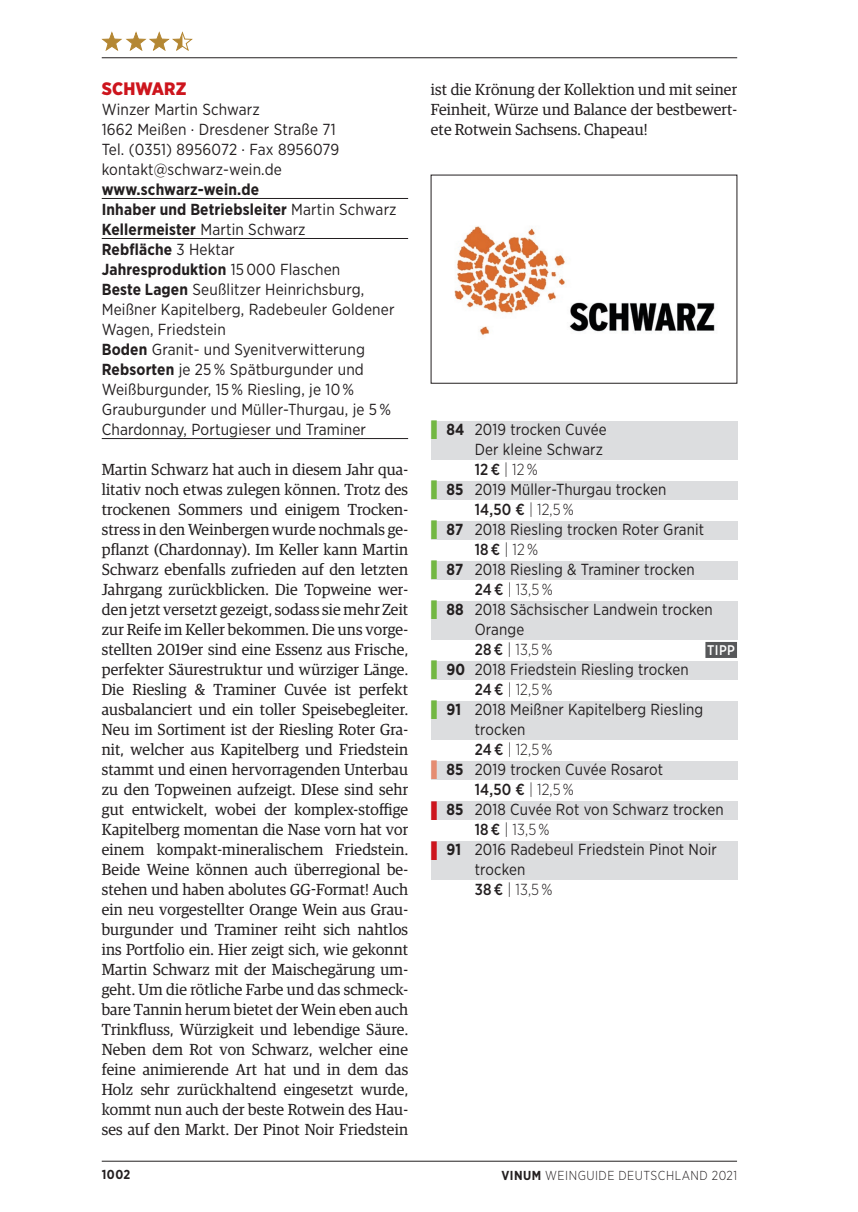
<style>
.page{position:relative;width:858px;height:1212px;background:#fff}
.page>*{position:absolute;margin:0;border:0;box-sizing:border-box;transform-origin:0 0}
.t1{font:900 18px "Gotham Narrow";letter-spacing:.01em;color:#cd151d}
.t2{font:16px/20px "Guardian Egyp";letter-spacing:.01em;color:#231f20;text-align:justify}
.t3{font:16px/20px "Gotham Narrow";letter-spacing:.01em;color:#231f20}
.t4{font:16px "Gotham Narrow";letter-spacing:.01em;color:#231f20;scale:.96 1}
.t5{font:300 16px "Gotham Narrow";letter-spacing:.01em;color:#231f20;scale:.95 1}
.t6{font:500 16px "Gotham Narrow";letter-spacing:.01em;color:#231f20;scale:.95 1}
.t7{font:500 14px "Gotham Narrow";color:#fff;scale:.95 1}
.t8{font:300 13px "Gotham Narrow";letter-spacing:.04em;color:#231f20;scale:.96 1}
.t9{font:700 13px "Gotham Narrow";color:#231f20;scale:.96 1}
.s1{font-weight:700}
.s2{color:#73b743}
.s3{font-weight:500}
.s4{font-weight:300}
.s5{color:#e58c71}
.s6{color:#cd151d}
</style>
<div class="page">
<hr style="left:102px;top:1160px;width:634px;height:1px;background:#231f20">
<hr style="left:102px;top:198px;width:306px;height:1px;background:#231f20">
<hr style="left:102px;top:238px;width:306px;height:1px;background:#231f20">
<hr style="left:102px;top:438px;width:306px;height:1px;background:#231f20">
<div style="left:430px;top:421px;width:307px;height:38px;background:#dcdddf"></div>
<div style="left:430px;top:481px;width:307px;height:18px;background:#dcdddf"></div>
<div style="left:430px;top:521px;width:307px;height:18px;background:#dcdddf"></div>
<div style="left:430px;top:561px;width:307px;height:18px;background:#dcdddf"></div>
<div style="left:430px;top:601px;width:307px;height:38px;background:#dcdddf"></div>
<div style="left:705px;top:642px;width:31px;height:16px;background:#57585a"></div>
<div style="left:430px;top:661px;width:307px;height:18px;background:#dcdddf"></div>
<div style="left:430px;top:701px;width:307px;height:38px;background:#dcdddf"></div>
<div style="left:430px;top:761px;width:307px;height:18px;background:#dcdddf"></div>
<div style="left:430px;top:801px;width:307px;height:18px;background:#dcdddf"></div>
<div style="left:430px;top:841px;width:307px;height:38px;background:#dcdddf"></div>
<svg style="left:102px;top:32px;width:90px;height:19px"></svg>
<svg style="left:430px;top:175px;width:307px;height:209px"></svg>
<hr style="left:102px;top:57px;width:635px;height:1px;background:#231f20">
<hr style="left:827px;top:0;width:30px;height:1px;background:#000">
<hr style="left:827px;top:1211px;width:30px;height:1px;background:#000">
<p class="t1" style="left:102px;top:77px;width:86px">SCHWARZ</p>
<p class="t3" style="left:102px;top:99px;width:239px">Winzer Martin Schwarz<br>1662 Meißen · Dresdener Straße 71<br>Tel. (0351) 8956072 · Fax 8956079 kontakt@schwarz-wein.de</p>
<p class="t3" style="left:102px;top:179px;width:296px"><span class="s1">www.schwarz-wein.de<br>Inhaber und Betriebsleiter</span> Martin Schwarz <span class="s1">Kellermeister</span> Martin Schwarz<br><span class="s1">Rebfläche</span> 3 Hektar<br><span class="s1">Jahresproduktion</span> 15 000 Flaschen<br><span class="s1">Beste Lagen</span> Seußlitzer Heinrichsburg, Meißner Kapitelberg, Radebeuler Goldener Wagen, Friedstein<br><span class="s1">Boden</span> Granit- und Syenitverwitterung <span class="s1">Rebsorten</span> je 25 % Spätburgunder und Weißburgunder, 15 % Riesling, je 10 % Grauburgunder und Müller-Thurgau, je 5 % Chardonnay, Portugieser und Traminer</p>
<p class="t2" style="left:102px;top:458px;width:308px">Martin Schwarz hat auch in diesem Jahr qua&shy;litativ noch etwas zulegen können. Trotz des trockenen Sommers und einigem Trocken&shy;stress in den Weinbergen wurde nochmals ge&shy;pflanzt (Chardonnay). Im Keller kann Martin Schwarz ebenfalls zufrieden auf den letzten Jahrgang zurückblicken. Die Topweine wer&shy;den jetzt versetzt gezeigt, sodass sie mehr Zeit zur Reife im Keller bekommen. Die uns vorge&shy;stellten 2019er sind eine Essenz aus Frische, perfekter Säurestruktur und würziger Länge.<br>Die Riesling &amp; Traminer Cuvée ist perfekt ausbalanciert und ein toller Speisebegleiter.<br>Neu im Sortiment ist der Riesling Roter Gra&shy;nit, welcher aus Kapitelberg und Friedstein stammt und einen hervorragenden Unterbau zu den Topweinen aufzeigt. DIese sind sehr gut entwickelt, wobei der komplex-stoffige Kapitelberg momentan die Nase vorn hat vor einem kompakt-mineralischem Friedstein.<br>Beide Weine können auch überregional be&shy;stehen und haben abolutes GG-Format! Auch ein neu vorgestellter Orange Wein aus Grau&shy;burgunder und Traminer reiht sich nahtlos ins Portfolio ein. Hier zeigt sich, wie gekonnt Martin Schwarz mit der Maischegärung um&shy;geht. Um die rötliche Farbe und das schmeck&shy;bare Tannin herum bietet der Wein eben auch Trinkfluss, Würzigkeit und lebendige Säure.<br>Neben dem Rot von Schwarz, welcher eine feine animierende Art hat und in dem das Holz sehr zurückhaltend eingesetzt wurde, kommt nun auch der beste Rotwein des Hau&shy;ses auf den Markt. Der Pinot Noir Friedstein</p>
<p class="t2" style="left:430px;top:78px;width:308px">ist die Krönung der Kollektion und mit seiner Feinheit, Würze und Balance der bestbewert&shy;ete Rotwein Sachsens. Chapeau!</p>
<p class="t4" style="left:430px;top:419px;width:185px"><span class="s2">❚</span> <span class="s1">84</span> 2019 trocken Cuvée</p>
<p class="t4" style="left:474px;top:439px;width:135px">Der kleine Schwarz</p>
<p class="t5" style="left:474px;top:459px;width:68px"><span class="s3">12 €</span> | 12 %</p>
<p class="t4" style="left:430px;top:479px;width:247px"><span class="s2">❚</span> <span class="s1">85</span> 2019 Müller-Thurgau trocken</p>
<p class="t6" style="left:474px;top:499px;width:106px">14,50 € <span class="s4">| 12,5 %</span></p>
<p class="t4" style="left:430px;top:519px;width:286px"><span class="s2">❚</span> <span class="s1">87</span> 2018 Riesling trocken Roter Granit</p>
<p class="t5" style="left:474px;top:539px;width:68px"><span class="s3">18 €</span> | 12 %</p>
<p class="t4" style="left:430px;top:559px;width:276px"><span class="s2">❚</span> <span class="s1">87</span> 2018 Riesling &amp; Traminer trocken</p>
<p class="t5" style="left:474px;top:579px;width:83px"><span class="s3">24 €</span> | 13,5 %</p>
<p class="t4" style="left:430px;top:599px;width:295px"><span class="s2">❚</span> <span class="s1">88</span> 2018 Sächsischer Landwein trocken</p>
<p class="t4" style="left:474px;top:619px;width:53px">Orange</p>
<p class="t5" style="left:474px;top:639px;width:83px"><span class="s3">28 €</span> | 13,5 %</p>
<p class="t7" style="left:707px;top:641px;width:31px">TIPP</p>
<p class="t4" style="left:430px;top:659px;width:270px"><span class="s2">❚</span> <span class="s1">90</span> 2018 Friedstein Riesling trocken</p>
<p class="t5" style="left:474px;top:679px;width:83px"><span class="s3">24 €</span> | 12,5 %</p>
<p class="t4" style="left:430px;top:699px;width:285px"><span class="s2">❚</span> <span class="s1">91</span> 2018 Meißner Kapitelberg Riesling</p>
<p class="t4" style="left:474px;top:719px;width:54px">trocken</p>
<p class="t5" style="left:474px;top:739px;width:83px"><span class="s3">24 €</span> | 12,5 %</p>
<p class="t4" style="left:430px;top:759px;width:243px"><span class="s5">❚</span> <span class="s1">85</span> 2019 trocken Cuvée Rosarot</p>
<p class="t6" style="left:474px;top:779px;width:106px">14,50 € <span class="s4">| 12,5 %</span></p>
<p class="t4" style="left:430px;top:799px;width:306px"><span class="s6">❚</span> <span class="s1">85</span> 2018 Cuvée Rot von Schwarz trocken</p>
<p class="t5" style="left:474px;top:819px;width:80px"><span class="s3">18 €</span> | 13,5 %</p>
<p class="t4" style="left:430px;top:839px;width:299px"><span class="s6">❚</span> <span class="s1">91</span> 2016 Radebeul Friedstein Pinot Noir</p>
<p class="t4" style="left:474px;top:859px;width:54px">trocken</p>
<p class="t5" style="left:474px;top:879px;width:83px"><span class="s3">38 €</span> | 13,5 %</p>
<p class="t9" style="left:102px;top:1166px;width:31px">1002</p>
<p class="t8" style="left:501px;top:1167px;width:247px"><span class="s1">VINUM</span> WEINGUIDE DEUTSCHLAND 2021</p>
</div>
